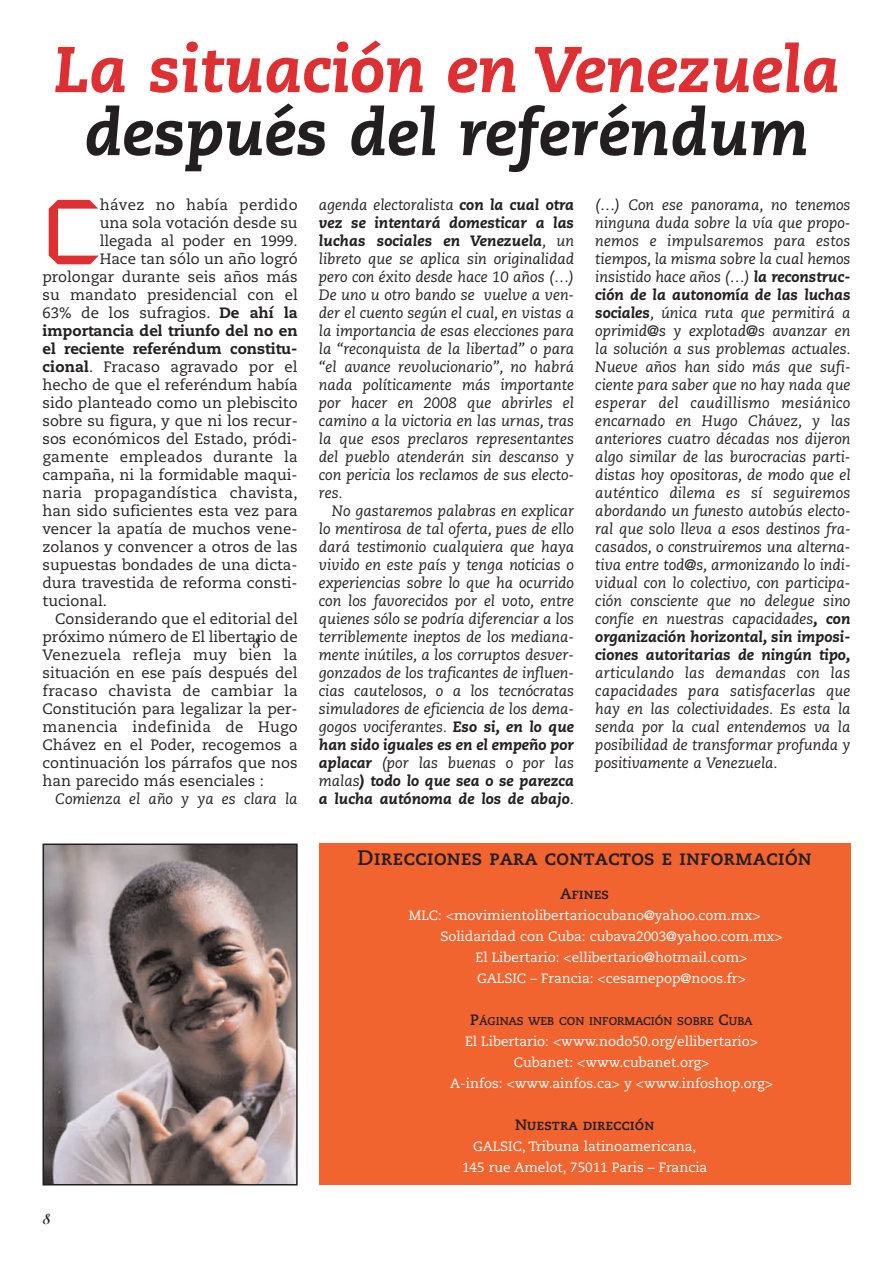
<style>
.page{position:relative;width:893px;height:1263px;background:#fff}
.page>*{position:absolute;margin:0;border:0;box-sizing:border-box;transform-origin:0 0}
.t1{font:91.05px "Russell Square";color:#de2f32}
.t2{font:italic 800 64.5px "Caecilia";color:#de2f32}
.t3{font:italic 800 64.5px "Caecilia";color:#231f20}
.t4{font:21px "Caecilia Bold SC";color:#231f20}
.t5{font:italic 15px/18px "Caecilia";color:#231f20;text-align:justify}
.t6{font:15px "Caecilia";color:#231f20}
.t7{font:15px "Caecilia";letter-spacing:.02em;color:#231f20}
.t8{font:800 15px "Caecilia";color:#231f20}
.t9{font:15px "Caecilia Bold SC";color:#231f20}
.t10{font:500 15px "Arkona";color:#231f20}
.t11{font:13.5px/21px "Caecilia";color:#fff;text-align:center}
.t12{font:11.25px "Caecilia Bold SC";color:#231f20}
.s1{font-weight:800}
.s2{font-size:15px}
</style>
<div class="page">
<div style="left:319px;top:843px;width:531px;height:342px;background:#f2642f"></div>
<img style="left:46px;top:846px;width:249px;height:336px">
<div style="left:43px;top:843px;width:255px;height:342px;border:2px solid #231f20"></div>
<h2 class="t2" style="left:53px;top:43px;width:788px">La situación en Venezuela</h2>
<h2 class="t3" style="left:84px;top:106px;width:726px">después del referéndum</h2>
<h1 class="t1" style="left:43px;top:200px;width:59px">C</h1>
<p class="t7" style="left:100px;top:199px;width:199px">hávez no había perdido</p>
<p class="t6" style="left:100px;top:217px;width:199px">una sola votación desde su</p>
<p class="t6" style="left:100px;top:235px;width:199px">llegada al poder en 1999.</p>
<p class="t6" style="left:100px;top:253px;width:199px">Hace tan sólo un año logró</p>
<p class="t6" style="left:43px;top:271px;width:257px">prolongar durante seis años más</p>
<p class="t6" style="left:43px;top:289px;width:257px">su mandato presidencial con el</p>
<p class="t6" style="left:43px;top:307px;width:257px">63% de los sufragios. <span class="s1">De ahí la</span></p>
<p class="t8" style="left:43px;top:325px;width:257px">importancia del triunfo del no en</p>
<p class="t8" style="left:43px;top:343px;width:257px">el reciente referéndum constitu-</p>
<p class="t6" style="left:43px;top:361px;width:257px"><span class="s1">cional</span>. Fracaso agravado por el</p>
<p class="t6" style="left:43px;top:379px;width:257px">hecho de que el referéndum había</p>
<p class="t6" style="left:43px;top:397px;width:257px">sido planteado como un plebiscito</p>
<p class="t6" style="left:43px;top:415px;width:257px">sobre su figura, y que ni los recur-</p>
<p class="t6" style="left:43px;top:433px;width:257px">sos económicos del Estado, pródi-</p>
<p class="t7" style="left:43px;top:451px;width:257px">gamente empleados durante la</p>
<p class="t6" style="left:43px;top:469px;width:257px">campaña, ni la formidable maqui-</p>
<p class="t7" style="left:43px;top:487px;width:257px">naria propagandística chavista,</p>
<p class="t6" style="left:43px;top:505px;width:257px">han sido suficientes esta vez para</p>
<p class="t6" style="left:43px;top:523px;width:257px">vencer la apatía de muchos vene-</p>
<p class="t6" style="left:43px;top:541px;width:257px">zolanos y convencer a otros de las</p>
<p class="t6" style="left:43px;top:559px;width:257px">supuestas bondades de una dicta-</p>
<p class="t6" style="left:43px;top:577px;width:257px">dura travestida de reforma consti-</p>
<p class="t6" style="left:43px;top:595px;width:66px">tucional.</p>
<p class="t6" style="left:55px;top:613px;width:244px">Considerando que el editorial del</p>
<p class="t6" style="left:43px;top:631px;width:257px">próximo número de El libertario de</p>
<p class="t7" style="left:43px;top:649px;width:257px">Venezuela refleja muy bien la</p>
<p class="t6" style="left:43px;top:667px;width:257px">situación en ese país después del</p>
<p class="t7" style="left:43px;top:685px;width:257px">fracaso chavista de cambiar la</p>
<p class="t6" style="left:43px;top:703px;width:257px">Constitución para legalizar la per-</p>
<p class="t7" style="left:43px;top:721px;width:257px">manencia indefinida de Hugo</p>
<p class="t6" style="left:43px;top:739px;width:257px">Chávez en el Poder, recogemos a</p>
<p class="t6" style="left:43px;top:757px;width:257px">continuación los párrafos que nos</p>
<p class="t6" style="left:43px;top:775px;width:223px">han parecido más esenciales :</p>
<p class="t5" style="left:55px;top:791px;width:244px">Comienza el año y ya es clara la</p>
<p class="t10" style="left:252px;top:637px;width:9px">8</p>
<p class="t10" style="left:43px;top:1213px;width:9px">8</p>
<p class="t5" style="left:319px;top:197px;width:257px">agenda electoralista <span class="s1">con la cual otra vez se intentará domesticar a las luchas sociales en Venezuela</span>, un libreto que se aplica sin originalidad pero con éxito desde hace 10 años (…)<br>De uno u otro bando se vuelve a ven&shy;der el cuento según el cual, en vistas a la importancia de esas elecciones para la “reconquista de la libertad” o para “el avance revolucionario”, no habrá nada políticamente más importante por hacer en 2008 que abrirles el camino a la victoria en las urnas, tras la que esos preclaros representantes del pueblo atenderán sin descanso y con pericia los reclamos de sus electo&shy;res.</p>
<p class="t5" style="left:319px;top:503px;width:257px;text-indent:13px">No gastaremos palabras en explicar lo mentirosa de tal oferta, pues de ello dará testimonio cualquiera que haya vivido en este país y tenga noticias o experiencias sobre lo que ha ocurrido con los favorecidos por el voto, entre quienes sólo se podría diferenciar a los terriblemente ineptos de los mediana&shy;mente inútiles, a los corruptos desver&shy;gonzados de los traficantes de influen&shy;cias cautelosos, o a los tecnócratas simuladores de eficiencia de los dema&shy;gogos vociferantes. <span class="s1">Eso si, en lo que han sido iguales es en el empeño por aplacar</span> (por las buenas o por las malas<span class="s1">) todo lo que sea o se parezca a lucha autónoma de los de abajo</span>.</p>
<p class="t5" style="left:595px;top:197px;width:257px">(…) Con ese panorama, no tenemos ninguna duda sobre la vía que propo&shy;nemos e impulsaremos para estos tiempos, la misma sobre la cual hemos insistido hace años (…) <span class="s1">la reconstruc&shy;ción de la autonomía de las luchas sociales</span>, única ruta que permitirá a oprimid@s y explotad@s avanzar en la solución a sus problemas actuales.<br>Nueve años han sido más que sufi&shy;ciente para saber que no hay nada que esperar del caudillismo mesiánico encarnado en Hugo Chávez, y las anteriores cuatro décadas nos dijeron algo similar de las burocracias parti&shy;distas hoy opositoras, de modo que el auténtico dilema es sí seguiremos abordando un funesto autobús electo&shy;ral que solo lleva a esos destinos fra&shy;casados, o construiremos una alterna&shy;tiva entre tod@s, armonizando lo indi&shy;vidual con lo colectivo, con participa&shy;ción consciente que no delegue sino confíe en nuestras capacidades<span class="s1">, con organización horizontal, sin imposi&shy;ciones autoritarias de ningún tipo,</span></p>
<p class="t5" style="left:595px;top:665px;width:257px">articulando las demandas con las capacidades para satisfacerlas que hay en las colectividades. Es esta la senda por la cual entendemos va la posibilidad de transformar profunda y positivamente a Venezuela.</p>
<h3 class="t4" style="left:357px;top:848px;width:456px">Direcciones para contactos e información</h3>
<p class="t9" style="left:560px;top:887px;width:50px">Afines</p>
<p class="t11" style="left:409px;top:906px;width:353px">MLC: &lt;movimientolibertariocubano@yahoo.com.mx&gt;</p>
<p class="t11" style="left:440px;top:927px;width:344px">Solidaridad con Cuba: cubava2003@yahoo.com.mx&gt;</p>
<p class="t11" style="left:476px;top:948px;width:273px">El Libertario: &lt;ellibertario@hotmail.com&gt;</p>
<p class="t11" style="left:477px;top:969px;width:270px">GALSIC – Francia: &lt;cesamepop@noos.fr&gt;</p>
<p class="t12" style="left:470px;top:1016px;width:284px"><span class="s2">P</span>ÁGINAS WEB CON INFORMACIÓN SOBRE <span class="s2">C</span>UBA</p>
<p class="t11" style="left:450px;top:1032px;width:324px">El Libertario: &lt;www.nodo50.org/ellibertario&gt;<br>Cubanet: &lt;www.cubanet.org&gt;<br>A-infos: &lt;www.ainfos.ca&gt; y &lt;www.infoshop.org&gt;</p>
<p class="t9" style="left:515px;top:1118px;width:141px">Nuestra dirección</p>
<p class="t11" style="left:462px;top:1137px;width:247px">GALSIC, Tribuna latinoamericana,<br>145 rue Amelot, 75011 Paris – Francia</p>
</div>
